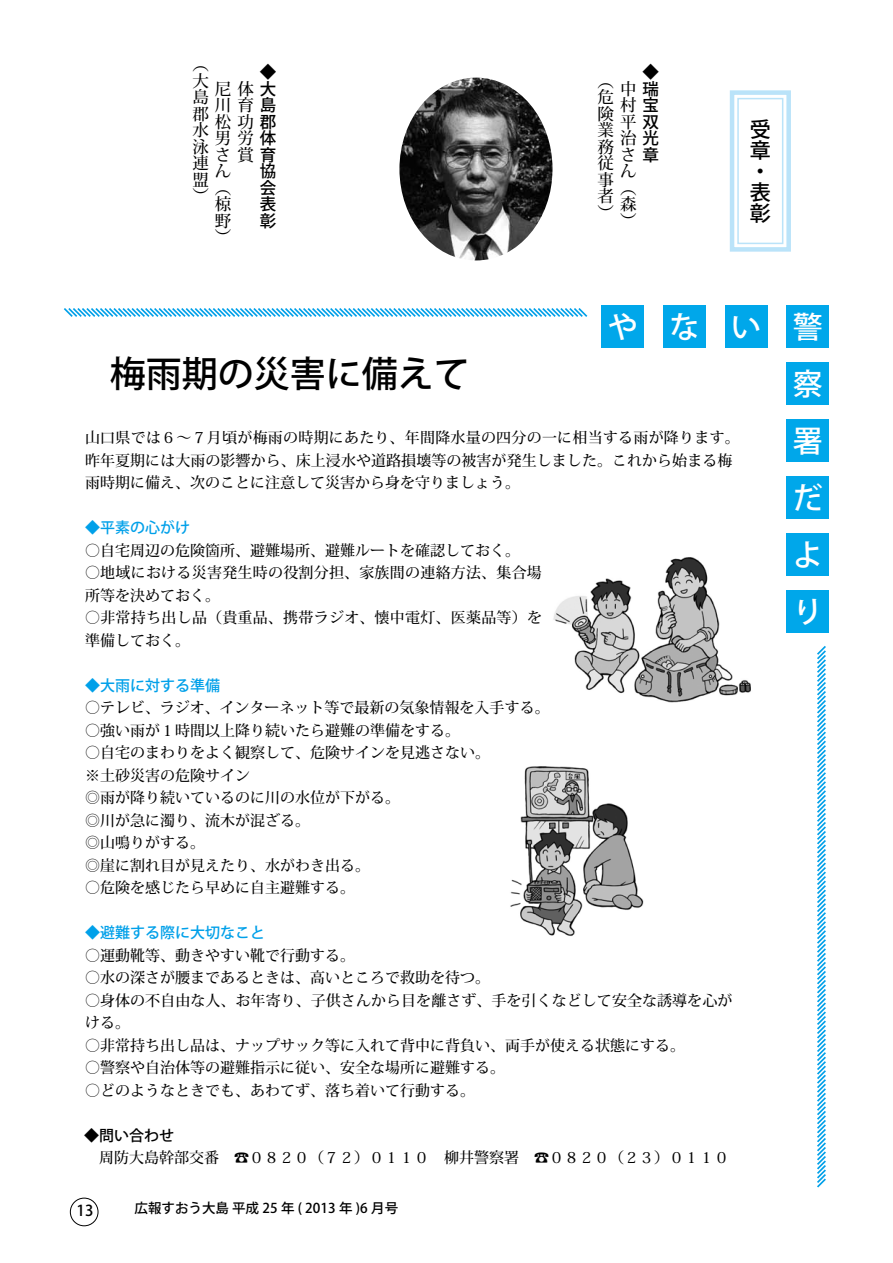
<style>
.page{position:relative;width:893px;height:1263px;background:#fff}
.page>*{position:absolute;margin:0;border:0;box-sizing:border-box;transform-origin:0 0}
.t1{font:500 36px "Koz Go Pro";color:#000}
.t2{font:500 30px/57px "Koz Go Pro";color:#fff;text-align:justify}
.t3{font:500 21px/21px "Koz Go Pro";color:#000}
.t4{font:500 16.5px/16.5px "Koz Min Pro";color:#000;text-align:justify}
.t5{font:500 16.5px/16.5px "Koz Go Pro";color:#000;text-align:justify}
.t6{font:500 15px/22.5px "Koz Min Pro";color:#000}
.t7{font:500 15px/22.5px "Koz Min Pro";letter-spacing:.02em;color:#000}
.t8{font:500 15px "Koz Go Pro";color:#00a0e9}
.t9{font:500 15px "Koz Go Pro";color:#000}
.t10{font:500 13.5px "Koz Go Pro";color:#000}
.s1{font-family:"Koz Go Pro"}
</style>
<div class="page">
<div style="left:70px;top:1198px;width:28px;height:28px;border:1px solid #000;border-radius:50%"></div>
<svg style="left:729px;top:90px;width:62px;height:162px"></svg>
<div style="left:737px;top:98px;width:46px;height:146px;border:2px solid #bae3f9"></div>
<img style="left:399px;top:78px;width:153px;height:182px">
<div style="left:602px;top:306px;width:42px;height:42px;background:#00a7ea"></div>
<div style="left:663px;top:306px;width:43px;height:42px;background:#00a7ea"></div>
<div style="left:725px;top:306px;width:42px;height:42px;background:#00a7ea"></div>
<div style="left:787px;top:306px;width:42px;height:42px;background:#00a7ea"></div>
<div style="left:787px;top:362px;width:42px;height:43px;background:#00a7ea"></div>
<div style="left:787px;top:419px;width:42px;height:43px;background:#00a7ea"></div>
<div style="left:787px;top:476px;width:42px;height:43px;background:#00a7ea"></div>
<div style="left:787px;top:533px;width:42px;height:43px;background:#00a7ea"></div>
<div style="left:787px;top:590px;width:42px;height:43px;background:#00a7ea"></div>
<svg style="left:63px;top:308px;width:525px;height:9px"></svg>
<svg style="left:817px;top:646px;width:9px;height:542px"></svg>
<img style="left:510px;top:766px;width:134px;height:170px">
<img style="left:553px;top:557px;width:198px;height:146px">
<p class="t5" style="left:260px;top:65px;width:18px">◆</p>
<p class="t4" style="left:192px;top:55px;width:17px">（</p>
<p class="t4" style="left:192px;top:72px;width:18px">大島郡水泳連盟</p>
<p class="t4" style="left:215px;top:80px;width:63px;text-align:right">尼体<span class="s1">大</span>川育<span class="s1">島</span>松功<span class="s1">郡</span>男労<span class="s1">体</span>賞<span class="s1">育</span></p>
<p class="t4" style="left:215px;top:146px;width:17px">さん</p>
<p class="t5" style="left:260px;top:164px;width:18px">協会表彰</p>
<p class="t4" style="left:192px;top:187px;width:17px">(</p>
<p class="t4" style="left:215px;top:179px;width:17px">（</p>
<p class="t4" style="left:215px;top:195px;width:18px">椋野</p>
<p class="t4" style="left:215px;top:228px;width:17px">）</p>
<p class="t5" style="left:643px;top:65px;width:18px">◆</p>
<p class="t4" style="left:620px;top:80px;width:40px">中<span class="s1">瑞</span>村<span class="s1">宝</span>平<span class="s1">双</span>治<span class="s1">光</span></p>
<p class="t5" style="left:643px;top:147px;width:17px">章</p>
<p class="t4" style="left:598px;top:72px;width:17px">（</p>
<p class="t4" style="left:598px;top:88px;width:18px">危険業務従事者</p>
<p class="t4" style="left:620px;top:146px;width:17px">さん</p>
<p class="t4" style="left:620px;top:179px;width:17px">（</p>
<p class="t4" style="left:620px;top:195px;width:18px">森</p>
<p class="t4" style="left:598px;top:204px;width:17px">(</p>
<p class="t4" style="left:620px;top:212px;width:17px">(</p>
<h3 class="t3" style="left:750px;top:120px;width:22px">受章</h3>
<h3 class="t3" style="left:750px;top:162px;width:14px">・</h3>
<h3 class="t3" style="left:750px;top:183px;width:22px">表彰</h3>
<h1 class="t1" style="left:110px;top:351px;width:362px">梅雨期の災害に備えて</h1>
<h2 class="t2" style="left:608px;top:300px;width:31px">や</h2>
<h2 class="t2" style="left:670px;top:300px;width:31px">な</h2>
<h2 class="t2" style="left:731px;top:300px;width:31px">い</h2>
<p class="t6" style="left:85px;top:426px;width:656px">山口県では６～７月頃が梅雨の時期にあたり、年間降水量の四分の一に相当する雨が降ります。昨年夏期には大雨の影響から、床上浸水や道路損壊等の被害が発生しました。これから始まる梅雨時期に備え、次のことに注意して災害から身を守りましょう。</p>
<p class="t8" style="left:85px;top:518px;width:107px">◆平素の心がけ</p>
<p class="t6" style="left:85px;top:538px;width:436px">○自宅周辺の危険箇所、避難場所、避難ルートを確認しておく。</p>
<p class="t6" style="left:85px;top:561px;width:458px">○地域における災害発生時の役割分担、家族間の連絡方法、集合場所等を決めておく。</p>
<p class="t7" style="left:85px;top:606px;width:459px">○非常持ち出し品（貴重品、携帯ラジオ、懐中電灯、医薬品等）を準備しておく。</p>
<p class="t8" style="left:85px;top:675px;width:136px">◆大雨に対する準備</p>
<p class="t6" style="left:85px;top:696px;width:466px">○テレビ、ラジオ、インターネット等で最新の気象情報を入手する。</p>
<p class="t6" style="left:85px;top:718px;width:376px">○強い雨が１時間以上降り続いたら避難の準備をする。</p>
<p class="t6" style="left:85px;top:741px;width:406px">○自宅のまわりをよく観察して、危険サインを見逃さない。※土砂災害の危険サイン<br>◎雨が降り続いているのに川の水位が下がる。<br>◎川が急に濁り、流木が混ざる。<br>◎山鳴りがする。<br>◎崖に割れ目が見えたり、水がわき出る。</p>
<p class="t6" style="left:85px;top:876px;width:271px">○危険を感じたら早めに自主避難する。</p>
<p class="t8" style="left:85px;top:923px;width:181px">◆避難する際に大切なこと</p>
<p class="t6" style="left:85px;top:943px;width:271px">○運動靴等、動きやすい靴で行動する。</p>
<p class="t6" style="left:85px;top:966px;width:406px">○水の深さが腰まであるときは、高いところで救助を待つ。</p>
<p class="t6" style="left:85px;top:988px;width:649px">○身体の不自由な人、お年寄り、子供さんから目を離さず、手を引くなどして安全な誘導を心がける。</p>
<p class="t6" style="left:85px;top:1033px;width:601px">○非常持ち出し品は、ナップサック等に入れて背中に背負い、両手が使える状態にする。</p>
<p class="t6" style="left:85px;top:1056px;width:421px">○警察や自治体等の避難指示に従い、安全な場所に避難する。</p>
<p class="t6" style="left:85px;top:1078px;width:391px">○どのようなときでも、あわてず、落ち着いて行動する。</p>
<p class="t9" style="left:84px;top:1125px;width:91px">◆問い合わせ</p>
<p class="t6" style="left:534px;top:1146px;width:196px">☎０８２０)２３(０１１０</p>
<p class="t6" style="left:84px;top:1146px;width:436px">　周防大島幹部交番　☎０８２０（７２）０１１０　柳井警察署</p>
<p class="t9" style="left:77px;top:1201px;width:18px">13</p>
<p class="t10" style="left:135px;top:1199px;width:265px">広報すおう大島平成 25 年 ( 2013 年 6) 月号</p>
<h2 class="t2" style="left:793px;top:300px;width:31px">警</h2>
<h2 class="t2" style="left:793px;top:357px;width:31px">察署だより</h2>
</div>
